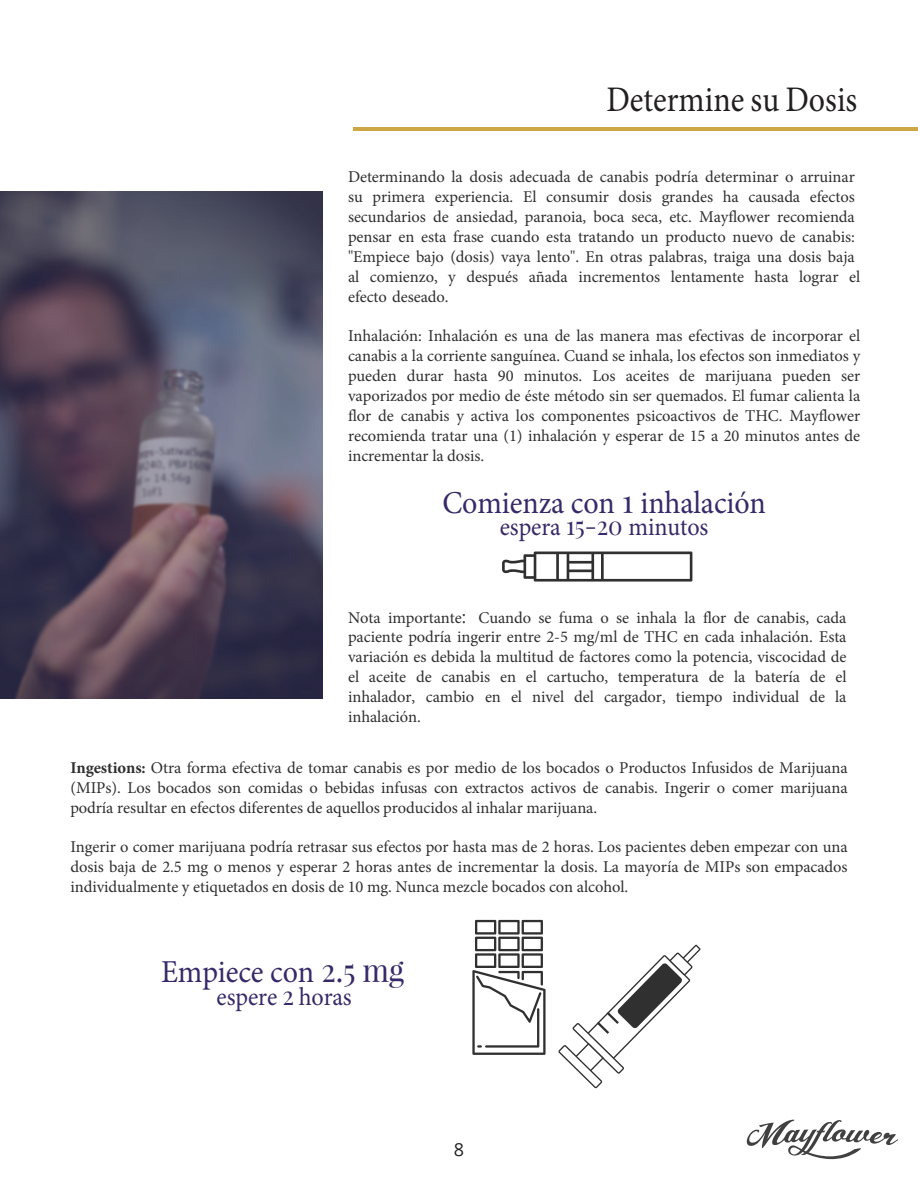
<style>
.page{position:relative;width:918px;height:1188px;background:#fff}
.page>*{position:absolute;margin:0;border:0;box-sizing:border-box;transform-origin:0 0}
.t1{font:36px "Minion Pro";color:#221f1f;scale:.89 1}
.t2{font:31.95px "Minion Pro";letter-spacing:-.005em;color:#372969;scale:.94 1}
.t3{font:25.65px "Minion Pro";letter-spacing:-.005em;color:#372969;scale:.94 1}
.t4{font:18px "Open Sans";color:#221f1f}
.t5{font:16.5px/20px "Minion Pro";letter-spacing:-.005em;color:#302f2f;text-align:justify}
.s1{font-family:"Playfair Display"}
.s2{font-family:"Open Sans"}
.s3{font-weight:700}
</style>
<div class="page">
<hr style="left:354px;top:127px;width:564px;height:3px;background:#cba845">
<svg style="left:502px;top:552px;width:190px;height:30px"></svg>
<svg style="left:558px;top:945px;width:143px;height:143px"></svg>
<svg style="left:472px;top:920px;width:74px;height:135px"></svg>
<svg style="left:747px;top:1120px;width:151px;height:39px"></svg>
<svg style="left:0;top:191px;width:323px;height:508px;background:#534c5f"></svg>
<h1 class="t1" style="left:606px;top:75px;width:283px">Determine su Dosis</h1>
<p class="t5" style="left:348px;top:167px;width:514px;text-align:left">Determinando la dosis adecuada de canabis podría determinar o arruinar su primera experiencia. El consumir dosis grandes ha causada efectos secundarios de ansiedad, paranoia, boca seca, etc. Mayflower recomienda pensar en esta frase cuando esta tratando un producto nuevo de canabis: "Empiece bajo (dosis) vaya lento". En otras palabras, traiga una dosis baja al comienzo, y después añada incrementos lentamente hasta lograr el efecto deseado.</p>
<p class="t5" style="left:348px;top:326px;width:514px">Inhalación: Inhalación es una de las manera mas efectivas de incorporar el canabis a la corriente sanguínea. Cuand se inhala, los efectos son inmediatos y pueden durar hasta 90 minutos. Los aceites de marijuana pueden ser vaporizados por medio de éste método sin ser quemados. El fumar calienta la flor de canabis y activa los componentes psicoactivos de THC. Mayflower recomienda tratar una (1) inhalación y esperar de 15 a 20 minutos antes de incrementar la dosis.</p>
<h2 class="t2" style="left:442px;top:481px;width:346px">Comienza con <span class="s1">1</span> inhalación</h2>
<h3 class="t3" style="left:500px;top:510px;width:223px">espera <span class="s1">15-20</span> minutos</h3>
<p class="t5" style="left:348px;top:608px;width:500px">Nota importante<span class="s2">:</span> Cuando se fuma o se inhala la flor de canabis, cada paciente podría ingerir entre 2-5 mg/ml de THC en cada inhalación. Esta variación es debida la multitud de factores como la potencia, viscocidad de el aceite de canabis en el cartucho, temperatura de la batería de el inhalador, cambio en el nivel del cargador, tiempo individual de la inhalación.</p>
<p class="t5" style="left:70px;top:758px;width:779px"><span class="s3">Ingestions:</span> Otra forma efectiva de tomar canabis es por medio de los bocados o Productos Infusidos de Marijuana (MIPs). Los bocados son comidas o bebidas infusas con extractos activos de canabis. Ingerir o comer marijuana podría resultar en efectos diferentes de aquellos producidos al inhalar marijuana.</p>
<p class="t5" style="left:70px;top:837px;width:779px">Ingerir o comer marijuana podría retrasar sus efectos por hasta mas de 2 horas. Los pacientes deben empezar con una dosis baja de 2.5 mg o menos y esperar 2 horas antes de incrementar la dosis. La mayoría de MIPs son empacados individualmente y etiquetados en dosis de 10 mg. Nunca mezcle bocados con alcohol.</p>
<h2 class="t2" style="left:161px;top:951px;width:261px">Empiece con <span class="s1">2.5 mg</span></h2>
<h3 class="t3" style="left:217px;top:979px;width:145px">espere <span class="s1">2</span> horas</h3>
<p class="t4" style="left:454px;top:1139px;width:12px">8</p>
</div>
